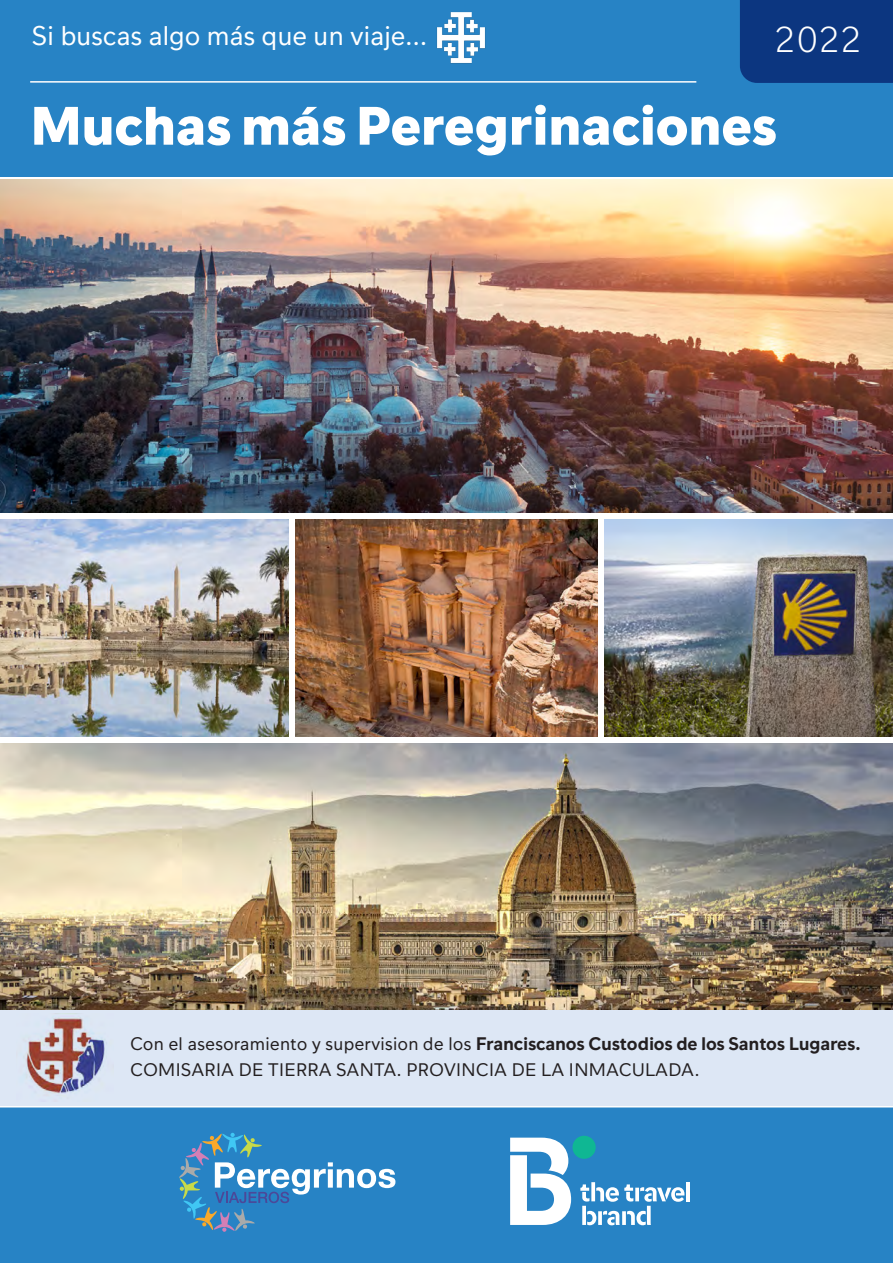
<style>
.page{position:relative;width:893px;height:1263px;background:#fff}
.page>*{position:absolute;margin:0;border:0;box-sizing:border-box;transform-origin:0 0}
.t1{font:900 54px "Travel";letter-spacing:.02em;color:#fff}
.t2{font:300 36px "Travel";color:#fff}
.t3{font:27px "Travel";letter-spacing:.01em;color:#fff}
.t4{font:700 18.15px "Travel";letter-spacing:.02em;color:#231f20}
.t5{font:18.15px "Travel";letter-spacing:.025em;color:#231f20}
.s1{font-weight:400}
</style>
<div class="page">
<img style="left:0;top:519px;width:288px;height:217px">
<img style="left:296px;top:519px;width:301px;height:217px">
<img style="left:605px;top:519px;width:288px;height:217px">
<img style="left:0;top:180px;width:893px;height:333px">
<img style="left:0;top:743px;width:893px;height:267px">
<div style="left:0;top:0;width:893px;height:176px;background:#2783c5"></div>
<div style="left:0;top:1010px;width:893px;height:96px;background:#dde7f5"></div>
<img style="left:23px;top:1013px;width:84px;height:83px">
<div style="left:740px;top:0;width:153px;height:83px;background:#0c3680"></div>
<hr style="left:30px;top:81px;width:666px;height:2px;background:#fff">
<img style="left:436px;top:12px;width:49px;height:51px">
<div style="left:0;top:1107px;width:893px;height:156px;background:#2783c5"></div>
<svg style="left:178px;top:1133px;width:217px;height:99px;background:#4490c5"></svg>
<hr style="left:686px;top:1182px;width:4px;height:19px;background:#fff">
<svg style="left:580px;top:1182px;width:104px;height:43px"></svg>
<svg style="left:510px;top:1137px;width:61px;height:88px"></svg>
<div style="left:572px;top:1136px;width:24px;height:23px;background:#0fb793;border-radius:50%"></div>
<p class="t3" style="left:32px;top:20px;width:396px">Si buscas algo más que un viaje...</p>
<p class="t2" style="left:775px;top:18px;width:87px">2022</p>
<p class="t1" style="left:31px;top:90px;width:747px">Muchas más Peregrinaciones</p>
<p class="t4" style="left:130px;top:1032px;width:732px"><span class="s1">Con el asesoramiento y supervision de los</span> Franciscanos Custodios de los Santos Lugares.</p>
<p class="t5" style="left:130px;top:1059px;width:570px">COMISARIA DE TIERRA SANTA. PROVINCIA DE LA INMACULADA.</p>
</div>
